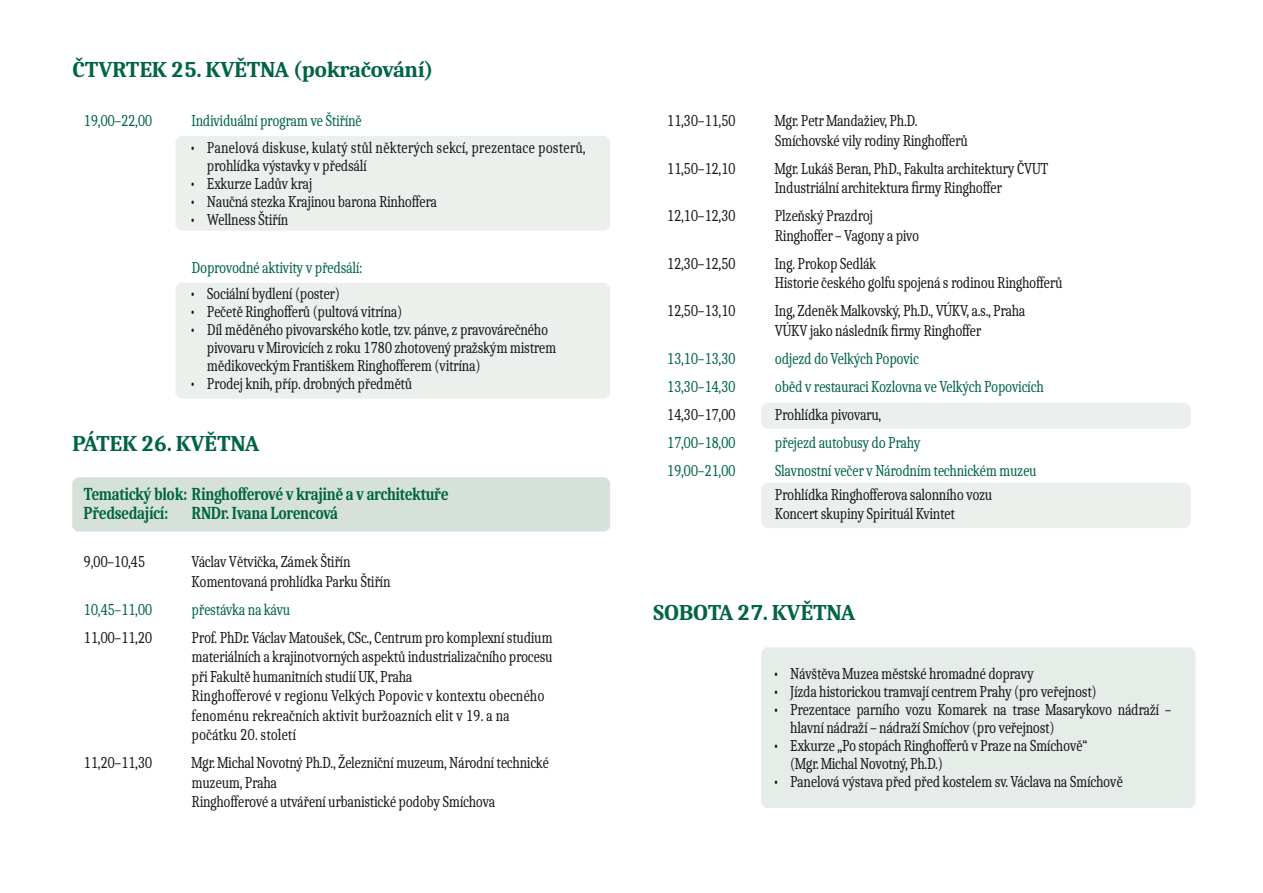
<style>
.page{position:relative;width:1263px;height:893px;background:#fff}
.page>*{position:absolute;margin:0;border:0;box-sizing:border-box;transform-origin:0 0}
.t1{font:700 22.5px "Caladea";letter-spacing:-.025em;color:#006540}
.t2{font:700 18.15px/19.5px "Caladea";letter-spacing:-.025em;color:#006540;scale:.82 1}
.t3{font:16.5px/19.5px "Caladea";letter-spacing:-.025em;color:#1a171c;scale:.82 1}
.t4{font:16.5px "Caladea";letter-spacing:-.025em;color:#006540;scale:.82 1}
.t5{font:16.5px/18px "Caladea";color:#1a171c;scale:.82 1}
</style>
<div class="page">
<div style="left:175px;top:136px;width:435px;height:95px;background:#ebf0ec"></div>
<div style="left:175px;top:283px;width:435px;height:116px;background:#ebf0ec"></div>
<div style="left:761px;top:647px;width:434px;height:161px;background:#e6ece7"></div>
<div style="left:761px;top:483px;width:430px;height:45px;background:#ebf0ec"></div>
<div style="left:761px;top:403px;width:430px;height:25px;background:#ebf0ec"></div>
<div style="left:72px;top:477px;width:538px;height:54px;background:#d6e1da"></div>
<h1 class="t1" style="left:72px;top:56px;width:363px">ČTVRTEK 25. KVĚTNA (pokračování)</h1>
<p class="t4" style="left:84px;top:111px;width:85px">19,00–22,00</p>
<p class="t4" style="left:192px;top:111px;width:209px">Individuální program ve Štiříně</p>
<p class="t5" style="left:207px;top:138px;width:463px;text-indent:-17px">• Panelová diskuse, kulatý stůl některých sekcí, prezentace posterů, prohlídka výstavky v předsálí</p>
<p class="t3" style="left:190px;top:173px;width:151px">• Exkurze Ladův kraj</p>
<p class="t3" style="left:190px;top:191px;width:303px">• Naučná stezka Krajinou barona Rinhoffera</p>
<p class="t3" style="left:190px;top:209px;width:122px">• Wellness Štiřín</p>
<p class="t4" style="left:192px;top:257px;width:210px">Doprovodné aktivity v předsálí:</p>
<p class="t3" style="left:190px;top:283px;width:185px">• Sociální bydlení (poster)</p>
<p class="t3" style="left:190px;top:301px;width:260px">• Pečetě Ringhofferů (pultová vitrína)</p>
<p class="t3" style="left:207px;top:320px;width:428px;line-height:18px;text-indent:-17px">• Díl měděného pivovarského kotle, tzv. pánve, z pravovárečného pivovaru v Mirovicích z roku 1780 zhotovený pražským mistrem mědikoveckým Františkem Ringhofferem (vitrína)</p>
<p class="t3" style="left:190px;top:373px;width:273px">• Prodej knih, příp. drobných předmětů</p>
<h1 class="t1" style="left:72px;top:430px;width:189px">PÁTEK 26. KVĚTNA</h1>
<p class="t2" style="left:84px;top:483px;width:447px">Tematický blok: Ringhofferové v krajině a v architektuře<br>Předsedající:</p>
<p class="t2" style="left:192px;top:503px;width:180px">RNDr. Ivana Lorencová</p>
<p class="t3" style="left:84px;top:551px;width:77px">9,00–10,45</p>
<p class="t3" style="left:192px;top:551px;width:244px">Václav Větvička, Zámek Štiřín<br>Komentovaná prohlídka Parku Štiřín</p>
<p class="t4" style="left:84px;top:599px;width:85px">10,45–11,00</p>
<p class="t4" style="left:192px;top:599px;width:122px">přestávka na kávu</p>
<p class="t3" style="left:84px;top:627px;width:85px">11,00–11,20</p>
<p class="t3" style="left:192px;top:627px;width:442px">Prof. PhDr. Václav Matoušek, CSc., Centrum pro komplexní studium materiálních a krajinotvorných aspektů industrializačního procesu při Fakultě humanitních studií UK, Praha<br>Ringhofferové v regionu Velkých Popovic v kontextu obecného fenoménu rekreačních aktivit buržoazních elit v 19. a na počátku 20. století</p>
<p class="t3" style="left:84px;top:752px;width:85px">11,20–11,30</p>
<p class="t3" style="left:192px;top:752px;width:437px">Mgr. Michal Novotný Ph.D., Železniční muzeum, Národní technické muzeum, Praha<br>Ringhofferové a utváření urbanistické podoby Smíchova</p>
<p class="t3" style="left:667px;top:111px;width:85px">11,30–11,50</p>
<p class="t3" style="left:775px;top:111px;width:237px">Mgr. Petr Mandažiev, Ph.D.<br>Smíchovské vily rodiny Ringhofferů</p>
<p class="t3" style="left:667px;top:158px;width:85px">11,50–12,10</p>
<p class="t3" style="left:775px;top:158px;width:335px">Mgr. Lukáš Beran, PhD., Fakulta architektury ČVUT<br>Industriální architektura firmy Ringhoffer</p>
<p class="t3" style="left:667px;top:206px;width:85px">12,10–12,30</p>
<p class="t3" style="left:775px;top:206px;width:178px">Plzeňský Prazdroj<br>Ringhoffer – Vagony a pivo</p>
<p class="t3" style="left:667px;top:253px;width:85px">12,30–12,50</p>
<p class="t3" style="left:775px;top:253px;width:352px">Ing. Prokop Sedlák<br>Historie českého golfu spojená s rodinou Ringhofferů</p>
<p class="t3" style="left:667px;top:301px;width:85px">12,50–13,10</p>
<p class="t3" style="left:775px;top:301px;width:307px">Ing, Zdeněk Malkovský, Ph.D., VÚKV, a.s., Praha<br>VÚKV jako následník firmy Ringhoffer</p>
<p class="t4" style="left:667px;top:348px;width:85px">13,10–13,30</p>
<p class="t4" style="left:775px;top:348px;width:177px">odjezd do Velkých Popovic</p>
<p class="t4" style="left:667px;top:376px;width:85px">13,30–14,30</p>
<p class="t4" style="left:775px;top:376px;width:329px">oběd v restauraci Kozlovna ve Velkých Popovicích</p>
<p class="t3" style="left:667px;top:404px;width:85px">14,30–17,00</p>
<p class="t3" style="left:775px;top:404px;width:131px">Prohlídka pivovaru,</p>
<p class="t4" style="left:667px;top:432px;width:85px">17,00–18,00</p>
<p class="t4" style="left:775px;top:432px;width:179px">přejezd autobusy do Prahy</p>
<p class="t4" style="left:667px;top:460px;width:85px">19,00–21,00</p>
<p class="t4" style="left:775px;top:460px;width:321px">Slavnostní večer v Národním technickém muzeu</p>
<p class="t3" style="left:775px;top:484px;width:267px">Prohlídka Ringhofferova salonního vozu<br>Koncert skupiny Spirituál Kvintet</p>
<h1 class="t1" style="left:653px;top:599px;width:204px">SOBOTA 27. KVĚTNA</h1>
<p class="t3" style="left:773px;top:663px;width:319px">• Návštěva Muzea městské hromadné dopravy</p>
<p class="t3" style="left:773px;top:681px;width:396px">• Jízda historickou tramvají centrem Prahy (pro veřejnost)</p>
<p class="t3" style="left:790px;top:700px;width:466px;line-height:18px;text-indent:-17px">• Prezentace parního vozu Komarek na trase Masarykovo nádraží – hlavní nádraží – nádraží Smíchov (pro veřejnost)</p>
<p class="t3" style="left:790px;top:736px;width:364px;line-height:18px;text-indent:-17px">• Exkurze „Po stopách Ringhofferů v Praze na Smíchově“ (Mgr. Michal Novotný, Ph.D.)</p>
<p class="t3" style="left:773px;top:771px;width:428px">• Panelová výstava před před kostelem sv. Václava na Smíchově</p>
</div>
